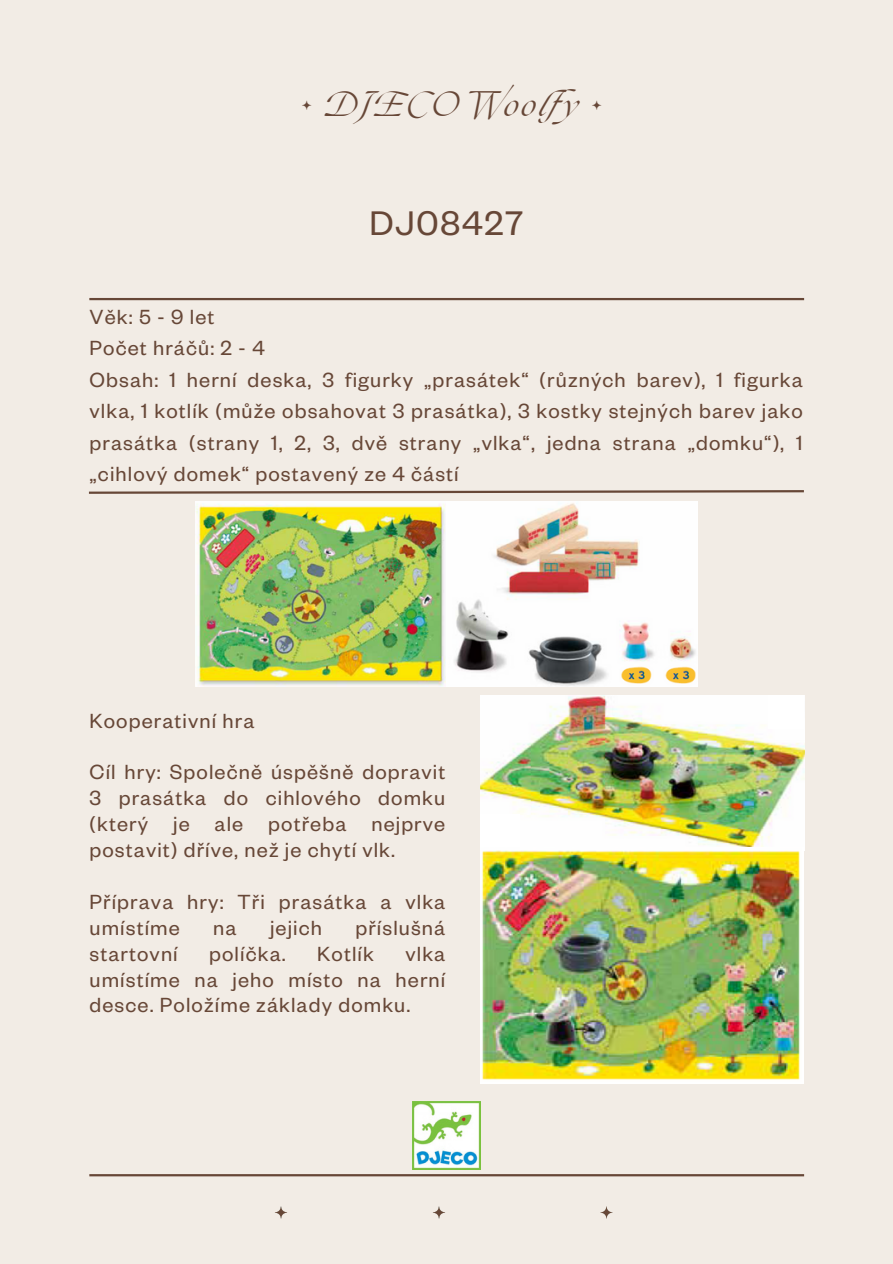
<style>
.page{position:relative;width:893px;height:1264px;background:#fff}
.page>*{position:absolute;margin:0;border:0;box-sizing:border-box;transform-origin:0 0}
.t1{font:37.5px "Founders Grotesk";letter-spacing:.05em;color:#674737}
.t2{font:italic 30px "Ogg";letter-spacing:.05em;color:#674737}
.t3{font:22.5px/25.8px "Founders Grotesk";letter-spacing:.05em;color:#674737;text-align:justify}
</style>
<div class="page">
<div style="left:0;top:0;width:892px;height:1263px;background:#f2ece5"></div>
<hr style="left:89px;top:298px;width:715px;height:2px;background:#674737">
<svg style="left:88px;top:490px;width:716px;height:4px"></svg>
<hr style="left:89px;top:1174px;width:715px;height:2px;background:#674737">
<img style="left:275px;top:1206px;width:12px;height:13px">
<img style="left:433px;top:1206px;width:12px;height:13px">
<img style="left:600px;top:1206px;width:13px;height:13px">
<img style="left:412px;top:1101px;width:68px;height:68px">
<img style="left:196px;top:501px;width:501px;height:185px">
<img style="left:480px;top:695px;width:324px;height:156px">
<div style="left:480px;top:814px;width:39px;height:33px;background:#fff"></div>
<div style="left:768px;top:695px;width:36px;height:34px;background:#fff"></div>
<img style="left:480px;top:847px;width:323px;height:235px">
<p class="t2" style="left:301px;top:83px;width:302px">* DJECO Woolfy *</p>
<p class="t1" style="left:369px;top:211px;width:155px">DJ08427</p>
<p class="t3" style="left:89px;top:308px;width:126px">Věk: 5 - 9 let</p>
<p class="t3" style="left:89px;top:339px;width:177px">Počet hráčů: 2 - 4</p>
<p class="t3" style="left:89px;top:368px;width:714px;line-height:31.5px">Obsah: 1 herní deska, 3 figurky „prasátek“ (různých barev), 1 figurka vlka, 1 kotlík (může obsahovat 3 prasátka), 3 kostky stejných barev jako prasátka (strany 1, 2, 3, dvě strany „vlka“, jedna strana „domku“), 1 „cihlový domek“ postavený ze 4 částí</p>
<p class="t3" style="left:89px;top:711px;width:166px">Kooperativní hra</p>
<p class="t3" style="left:89px;top:763px;width:357px">Cíl hry: Společně úspěšně dopravit 3 prasátka do cihlového domku (který je ale potřeba nejprve postavit) dříve, než je chytí vlk.</p>
<p class="t3" style="left:89px;top:893px;width:357px">Příprava hry: Tři prasátka a vlka umístíme</p>
<p class="t3" style="left:213px;top:918px;width:25px">na</p>
<p class="t3" style="left:270px;top:918px;width:53px">jejich</p>
<p class="t3" style="left:355px;top:918px;width:91px">příslušná</p>
<p class="t3" style="left:89px;top:944px;width:90px">startovní</p>
<p class="t3" style="left:209px;top:944px;width:78px">políčka.</p>
<p class="t3" style="left:317px;top:944px;width:58px">Kotlík</p>
<p class="t3" style="left:89px;top:944px;width:357px;text-indent:316px">vlka umístíme na jeho místo na herní desce. Položíme základy domku.</p>
</div>
